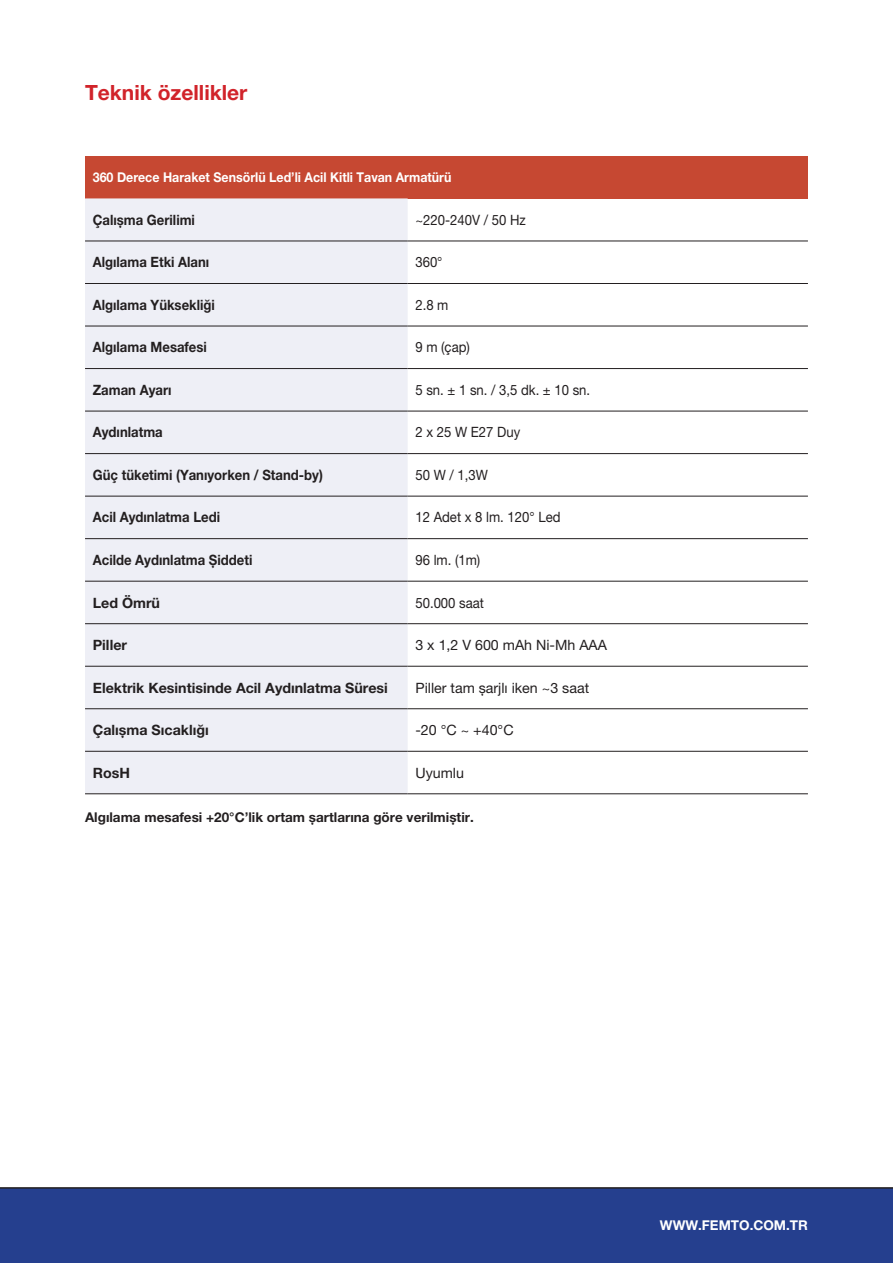
<style>
.page{position:relative;width:893px;height:1263px;background:#fff}
.page>*{position:absolute;margin:0;border:0;box-sizing:border-box;transform-origin:0 0}
.t1{font:700 21px "Helvetica Neue LT Pro";color:#d1232a}
.l_col{font:700 14.25px "Helvetica Neue LT Pro";color:#231f20;scale:.92 1}
.body{font:14.25px "Helvetica Neue LT Pro";color:#231f20;scale:.92 1}
.l_col-2{font:700 14.25px "Helvetica Neue LT Pro";color:#231f20}
.body-2{font:14.25px "Helvetica Neue LT Pro";color:#231f20}
.t2{font:700 13.5px "Helvetica Neue LT Pro";color:#231f20}
.t3{font:700 13.5px "Helvetica Neue LT Pro";color:#fff;scale:.92 1}
.t4{font:700 13.5px "Helvetica Neue LT Pro";color:#fff}
</style>
<div class="page">
<div style="left:0;top:1187px;width:893px;height:76px;background:#253f8e"></div>
<div style="left:85px;top:156px;width:723px;height:42px;background:#c64832"></div>
<div style="left:85px;top:198px;width:323px;height:595px;background:#eeeff6"></div>
<hr style="left:85px;top:241px;width:323px;height:1px;background:#231f20">
<hr style="left:85px;top:283px;width:323px;height:1px;background:#231f20">
<hr style="left:85px;top:326px;width:323px;height:1px;background:#231f20">
<hr style="left:85px;top:368px;width:323px;height:1px;background:#231f20">
<hr style="left:85px;top:411px;width:323px;height:1px;background:#231f20">
<hr style="left:85px;top:453px;width:323px;height:1px;background:#231f20">
<hr style="left:85px;top:496px;width:323px;height:1px;background:#231f20">
<hr style="left:85px;top:538px;width:323px;height:1px;background:#231f20">
<hr style="left:85px;top:581px;width:323px;height:1px;background:#231f20">
<hr style="left:85px;top:623px;width:323px;height:1px;background:#231f20">
<hr style="left:85px;top:666px;width:323px;height:1px;background:#231f20">
<hr style="left:85px;top:708px;width:323px;height:1px;background:#231f20">
<hr style="left:85px;top:751px;width:323px;height:1px;background:#231f20">
<hr style="left:85px;top:793px;width:323px;height:1px;background:#231f20">
<hr style="left:408px;top:241px;width:400px;height:1px;background:#231f20">
<hr style="left:408px;top:411px;width:400px;height:1px;background:#231f20">
<hr style="left:408px;top:453px;width:400px;height:1px;background:#231f20">
<hr style="left:408px;top:496px;width:400px;height:1px;background:#231f20">
<hr style="left:408px;top:538px;width:400px;height:1px;background:#231f20">
<hr style="left:408px;top:581px;width:400px;height:1px;background:#231f20">
<hr style="left:408px;top:623px;width:400px;height:1px;background:#231f20">
<hr style="left:408px;top:666px;width:400px;height:1px;background:#231f20">
<hr style="left:408px;top:708px;width:400px;height:1px;background:#231f20">
<hr style="left:408px;top:751px;width:400px;height:1px;background:#231f20">
<hr style="left:408px;top:793px;width:400px;height:1px;background:#231f20">
<hr style="left:408px;top:326px;width:400px;height:1px;background:#231f20">
<hr style="left:408px;top:283px;width:400px;height:1px;background:#231f20">
<hr style="left:408px;top:368px;width:400px;height:1px;background:#231f20">
<p class="t1" style="left:85px;top:79px;width:164px">Teknik özellikler</p>
<p class="t3" style="left:93px;top:169px;width:391px">360 Derece Haraket Sensörlü Led’li Acil Kitli Tavan Armatürü</p>
<p class="l_col" style="left:93px;top:211px;width:113px">Çalışma Gerilimi</p>
<p class="body" style="left:415px;top:211px;width:122px">~220-240V / 50 Hz</p>
<p class="l_col" style="left:93px;top:253px;width:128px">Algılama Etki Alanı</p>
<p class="body" style="left:415px;top:254px;width:31px">360°</p>
<p class="l_col" style="left:93px;top:296px;width:134px">Algılama Yüksekliği</p>
<p class="body" style="left:415px;top:296px;width:37px">2.8 m</p>
<p class="l_col" style="left:93px;top:338px;width:126px">Algılama Mesafesi</p>
<p class="body" style="left:415px;top:339px;width:61px">9 m (çap)</p>
<p class="l_col" style="left:93px;top:381px;width:87px">Zaman Ayarı</p>
<p class="body" style="left:415px;top:381px;width:191px">5 sn. ± 1 sn. / 3,5 dk. ± 10 sn.</p>
<p class="l_col" style="left:93px;top:423px;width:78px">Aydınlatma</p>
<p class="body" style="left:415px;top:424px;width:115px">2 x 25 W E27 Duy</p>
<p class="l_col" style="left:93px;top:466px;width:252px">Güç tüketimi (Yanıyorken / Stand-by)</p>
<p class="body" style="left:415px;top:466px;width:80px">50 W / 1,3W</p>
<p class="l_col" style="left:93px;top:508px;width:140px">Acil Aydınlatma Ledi</p>
<p class="body" style="left:415px;top:509px;width:159px">12 Adet x 8 lm. 120° Led</p>
<p class="l_col" style="left:93px;top:551px;width:175px">Acilde Aydınlatma Şiddeti</p>
<p class="body" style="left:415px;top:551px;width:72px">96 lm. (1m)</p>
<p class="l_col-2" style="left:93px;top:593px;width:69px">Led Ömrü</p>
<p class="body" style="left:415px;top:594px;width:76px">50.000 saat</p>
<p class="l_col-2" style="left:93px;top:636px;width:36px">Piller</p>
<p class="body-2" style="left:415px;top:636px;width:193px">3 x 1,2 V 600 mAh Ni-Mh AAA</p>
<p class="l_col-2" style="left:93px;top:678px;width:297px">Elektrik Kesintisinde Acil Aydınlatma Süresi</p>
<p class="body-2" style="left:415px;top:679px;width:175px">Piller tam şarjlı iken ~3 saat</p>
<p class="l_col-2" style="left:93px;top:721px;width:117px">Çalışma Sıcaklığı</p>
<p class="body-2" style="left:415px;top:721px;width:100px">-20 °C ~ +40°C</p>
<p class="l_col-2" style="left:93px;top:763px;width:39px">RosH</p>
<p class="body-2" style="left:415px;top:764px;width:50px">Uyumlu</p>
<p class="t2" style="left:85px;top:808px;width:390px">Algılama mesafesi +20°C’lik ortam şartlarına göre verilmiştir.</p>
<p class="t4" style="left:660px;top:1217px;width:149px">WWW.FEMTO.COM.TR</p>
</div>
